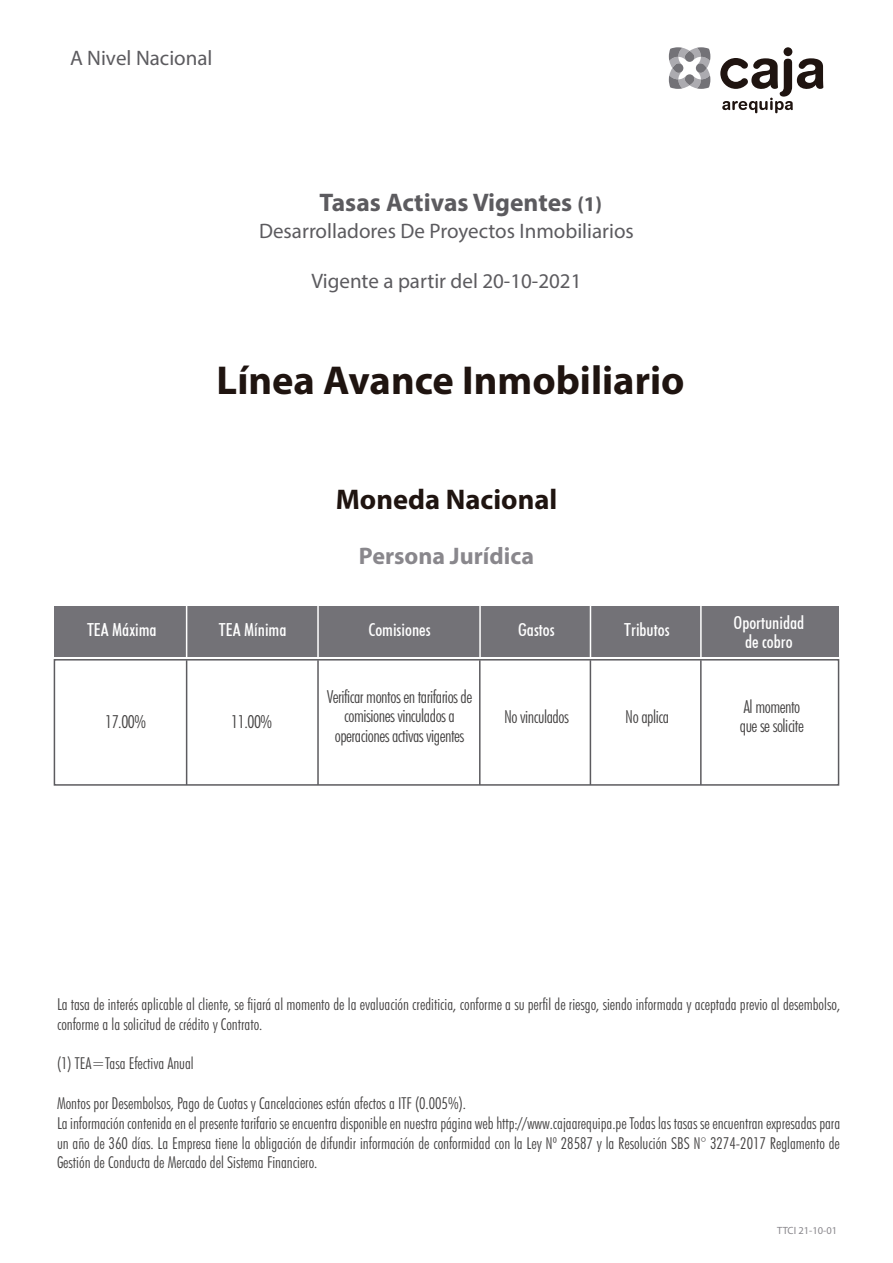
<style>
.page{position:relative;width:893px;height:1263px;background:#fff}
.page>*{position:absolute;margin:0;border:0;box-sizing:border-box;transform-origin:0 0}
.t1{font:700 40.5px "Myriad Pro";color:#1f1410}
.t2{font:700 28.5px "Myriad Pro";color:#1f1410}
.t3{font:700 25.5px "Myriad Pro";color:#5c5b5f}
.t4{font:700 24px "Myriad Pro";color:#89878c}
.t5{font:21px "Myriad Pro";color:#5c5b5f}
.t6{font:300 condensed 18px/19.5px "Futura BT";letter-spacing:-.025em;color:#434141}
.t7{font:500 condensed 18px/19.5px "Futura BT";color:#fff;text-align:center}
.t8{font:300 condensed 16.5px/19.8px "Futura BT";color:#434141}
.t9{font:10.5px "Myriad Pro";color:#89878c}
.s1{font-size:21px}
</style>
<div class="page">
<div style="left:54px;top:606px;width:784px;height:50px;background:#737277"></div>
<div style="left:54px;top:659px;width:785px;height:127px;border:2px solid #5c5b5f"></div>
<hr style="left:186px;top:660px;width:1px;height:125px;background:#5c5b5f">
<hr style="left:479px;top:660px;width:2px;height:125px;background:#5c5b5f">
<hr style="left:700px;top:660px;width:2px;height:125px;background:#5c5b5f">
<hr style="left:186px;top:603px;width:1px;height:54px;background:#fff">
<hr style="left:317px;top:660px;width:2px;height:125px;background:#5c5b5f">
<hr style="left:317px;top:603px;width:2px;height:54px;background:#fff">
<hr style="left:479px;top:603px;width:2px;height:54px;background:#fff">
<hr style="left:700px;top:603px;width:2px;height:54px;background:#fff">
<hr style="left:590px;top:660px;width:1px;height:125px;background:#5c5b5f">
<hr style="left:590px;top:603px;width:1px;height:54px;background:#fff">
<svg style="left:669px;top:47px;width:41px;height:42px"></svg>
<div style="left:783px;top:47px;width:9px;height:9px;background:#1f1410;border-radius:50%"></div>
<svg style="left:720px;top:58px;width:103px;height:55px"></svg>
<p class="t5" style="left:70px;top:45px;width:144px">A Nivel Nacional</p>
<h3 class="t3" style="left:320px;top:186px;width:284px">Tasas Activas Vigentes <span class="s1">(1)</span></h3>
<p class="t5" style="left:259px;top:218px;width:376px">Desarrolladores De Proyectos Inmobiliarios</p>
<p class="t5" style="left:311px;top:268px;width:271px">Vigente a partir del 20-10-2021</p>
<h1 class="t1" style="left:217px;top:354px;width:469px">Línea Avance Inmobiliario</h1>
<h2 class="t2" style="left:336px;top:481px;width:223px">Moneda Nacional</h2>
<h3 class="t4" style="left:359px;top:540px;width:177px">Persona Jurídica</h3>
<p class="t7" style="left:87px;top:620px;width:71px">TEA Máxima</p>
<p class="t7" style="left:219px;top:620px;width:69px">TEA Mínima</p>
<p class="t7" style="left:368px;top:620px;width:64px">Comisiones</p>
<p class="t7" style="left:518px;top:620px;width:38px">Gastos</p>
<p class="t7" style="left:733px;top:612px;width:72px">Oportunidad de cobro</p>
<p class="t7" style="left:624px;top:620px;width:47px">Tributos</p>
<p class="t6" style="left:327px;top:686px;width:147px;text-align:center">Verificar montos en tarifarios de comisiones vinculados a operaciones activas vigentes</p>
<p class="t6" style="left:105px;top:711px;width:42px">17.00%</p>
<p class="t6" style="left:231px;top:711px;width:42px">11.00%</p>
<p class="t6" style="left:504px;top:706px;width:66px">No vinculados</p>
<p class="t6" style="left:625px;top:706px;width:45px">No aplica</p>
<p class="t6" style="left:740px;top:697px;width:66px">Al momento que se solicite</p>
<p class="t8" style="left:57px;top:994px;width:785px">La tasa de interés aplicable al cliente, se fijará al momento de la evaluación crediticia, conforme a su perfil de riesgo, siendo informada y aceptada previo al desembolso, conforme a la solicitud de crédito y Contrato.</p>
<p class="t8" style="left:57px;top:1053px;width:138px">(1) TEA=Tasa Efectiva Anual</p>
<p class="t8" style="left:57px;top:1093px;width:785px">Montos por Desembolsos, Pago de Cuotas y Cancelaciones están afectos a ITF (0.005%).<br>La información contenida en el presente tarifario se encuentra disponible en nuestra página web http://www.cajaarequipa.pe Todas las tasas se encuentran expresadas para un año de 360 días. La Empresa tiene la obligación de difundir información de conformidad con la Ley Nº 28587 y la Resolución SBS N° 3274-2017 Reglamento de Gestión de Conducta de Mercado del Sistema Financiero.</p>
<p class="t9" style="left:777px;top:1224px;width:62px">TTCI 21-10-01</p>
</div>
